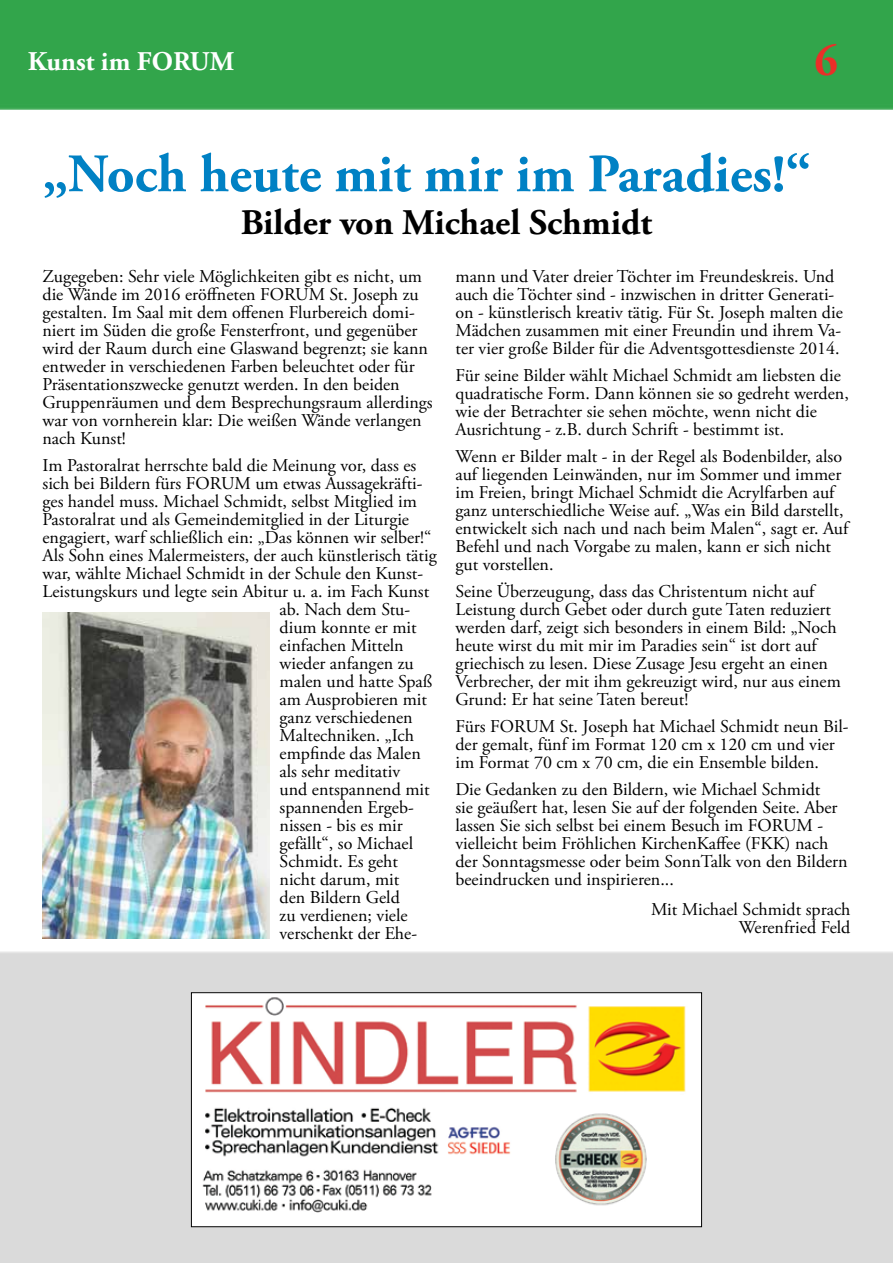
<style>
.page{position:relative;width:893px;height:1263px;background:#fff}
.page>*{position:absolute;margin:0;border:0;box-sizing:border-box;transform-origin:0 0}
.t1{font:700 54px "Adobe Garamond Pro";color:#0081c4}
.t2{font:700 45px "Adobe Garamond Pro";color:#eb2e28}
.t3{font:700 36px "Adobe Garamond Pro";color:#000}
.t4{font:700 27px "Adobe Garamond Pro";color:#fff}
.t5{font:18px/18px "Adobe Garamond Pro";color:#000}
</style>
<div class="page">
<div style="left:0;top:0;width:893px;height:110px;background:#32a54b"></div>
<div style="left:0;top:952px;width:893px;height:311px;background:#dadada"></div>
<img style="left:193px;top:994px;width:507px;height:231px">
<div style="left:191px;top:992px;width:511px;height:235px;border:1px solid #000"></div>
<img style="left:43px;top:612px;width:226px;height:327px">
<h3 class="t4" style="left:28px;top:46px;width:208px">Kunst im FORUM</h3>
<h2 class="t2" style="left:815px;top:34px;width:25px">6</h2>
<h1 class="t1" style="left:43px;top:143px;width:770px">„Noch heute mit mir im Paradies!“</h1>
<h3 class="t3" style="left:241px;top:202px;width:413px">Bilder von Michael Schmidt</h3>
<p class="t5" style="left:43px;top:268px;width:392px">Zugegeben: Sehr viele Möglichkeiten gibt es nicht, um die Wände im 2016 eröffneten FORUM St. Joseph zu gestalten. Im Saal mit dem offenen Flurbereich domi&shy;niert im Süden die große Fensterfront, und gegenüber wird der Raum durch eine Glaswand begrenzt; sie kann entweder in verschiedenen Farben beleuchtet oder für Präsentationszwecke genutzt werden. In den beiden Gruppenräumen und dem Besprechungsraum allerdings war von vornherein klar: Die weißen Wände verlangen nach Kunst!</p>
<p class="t5" style="left:43px;top:457px;width:375px">Im Pastoralrat herrschte bald die Meinung vor, dass es</p>
<p class="t5" style="left:43px;top:475px;width:382px">sich bei Bildern fürs FORUM um etwas Aussagekräfti-</p>
<p class="t5" style="left:43px;top:493px;width:376px">ges handel muss. Michael Schmidt, selbst Mitglied im</p>
<p class="t5" style="left:43px;top:511px;width:368px">Pastoralrat und als Gemeindemitglied in der Liturgie</p>
<p class="t5" style="left:43px;top:529px;width:390px">engagiert, warf schließlich ein: „Das können wir selber!“</p>
<p class="t5" style="left:43px;top:547px;width:396px">Als Sohn eines Malermeisters, der auch künstlerisch tätig</p>
<p class="t5" style="left:43px;top:565px;width:382px">war, wählte Michael Schmidt in der Schule den Kunst-</p>
<p class="t5" style="left:43px;top:583px;width:388px">Leistungskurs und legte sein Abitur u. a. im Fach Kunst</p>
<p class="t5" style="left:280px;top:601px;width:132px">ab. Nach dem Stu-</p>
<p class="t5" style="left:280px;top:619px;width:139px">dium konnte er mit</p>
<p class="t5" style="left:280px;top:637px;width:126px">einfachen Mitteln</p>
<p class="t5" style="left:280px;top:655px;width:136px">wieder anfangen zu</p>
<p class="t5" style="left:280px;top:673px;width:154px">malen und hatte Spaß</p>
<p class="t5" style="left:280px;top:691px;width:149px">am Ausprobieren mit</p>
<p class="t5" style="left:280px;top:709px;width:135px">ganz verschiedenen</p>
<p class="t5" style="left:280px;top:727px;width:136px">Maltechniken. „Ich</p>
<p class="t5" style="left:280px;top:745px;width:143px">empfinde das Malen</p>
<p class="t5" style="left:280px;top:763px;width:122px">als sehr meditativ</p>
<p class="t5" style="left:280px;top:781px;width:152px">und entspannend mit</p>
<p class="t5" style="left:280px;top:799px;width:136px">spannenden Ergeb-</p>
<p class="t5" style="left:280px;top:817px;width:125px">nissen - bis es mir</p>
<p class="t5" style="left:280px;top:835px;width:135px">gefällt“, so Michael</p>
<p class="t5" style="left:280px;top:853px;width:120px">Schmidt. Es geht</p>
<p class="t5" style="left:280px;top:871px;width:121px">nicht darum, mit</p>
<p class="t5" style="left:280px;top:889px;width:122px">den Bildern Geld</p>
<p class="t5" style="left:280px;top:907px;width:130px">zu verdienen; viele</p>
<p class="t5" style="left:280px;top:925px;width:139px">verschenkt der Ehe-</p>
<p class="t5" style="left:455px;top:268px;width:389px">mann und Vater dreier Töchter im Freundeskreis. Und auch die Töchter sind - inzwischen in dritter Generati&shy;on - künstlerisch kreativ tätig. Für St. Joseph malten die Mädchen zusammen mit einer Freundin und ihrem Va&shy;ter vier große Bilder für die Adventsgottesdienste 2014.</p>
<p class="t5" style="left:455px;top:367px;width:395px">Für seine Bilder wählt Michael Schmidt am liebsten die quadratische Form. Dann können sie so gedreht werden, wie der Betrachter sie sehen möchte, wenn nicht die Ausrichtung - z.B. durch Schrift - bestimmt ist.</p>
<p class="t5" style="left:455px;top:448px;width:394px">Wenn er Bilder malt - in der Regel als Bodenbilder, also auf liegenden Leinwänden, nur im Sommer und immer im Freien, bringt Michael Schmidt die Acrylfarben auf ganz unterschiedliche Weise auf. „Was ein Bild darstellt, entwickelt sich nach und nach beim Malen“, sagt er. Auf Befehl und nach Vorgabe zu malen, kann er sich nicht gut vorstellen.</p>
<p class="t5" style="left:455px;top:583px;width:387px">Seine Überzeugung, dass das Christentum nicht auf Leistung durch Gebet oder durch gute Taten reduziert werden darf, zeigt sich besonders in einem Bild: „Noch heute wirst du mit mir im Paradies sein“ ist dort auf griechisch zu lesen. Diese Zusage Jesu ergeht an einen Verbrecher, der mit ihm gekreuzigt wird, nur aus einem Grund: Er hat seine Taten bereut!</p>
<p class="t5" style="left:455px;top:718px;width:395px">Fürs FORUM St. Joseph hat Michael Schmidt neun Bil&shy;der gemalt, fünf im Format 120 cm x 120 cm und vier im Format 70 cm x 70 cm, die ein Ensemble bilden.</p>
<p class="t5" style="left:455px;top:781px;width:394px">Die Gedanken zu den Bildern, wie Michael Schmidt<br>sie geäußert hat, lesen Sie auf der folgenden Seite. Aber lassen Sie sich selbst bei einem Besuch im FORUM - vielleicht beim Fröhlichen KirchenKaffee (FKK) nach der Sonntagsmesse oder beim SonnTalk von den Bildern beeindrucken und inspirieren...</p>
<p class="t5" style="left:651px;top:901px;width:201px;text-align:right">Mit Michael Schmidt sprach<br>Werenfried Feld</p>
</div>
